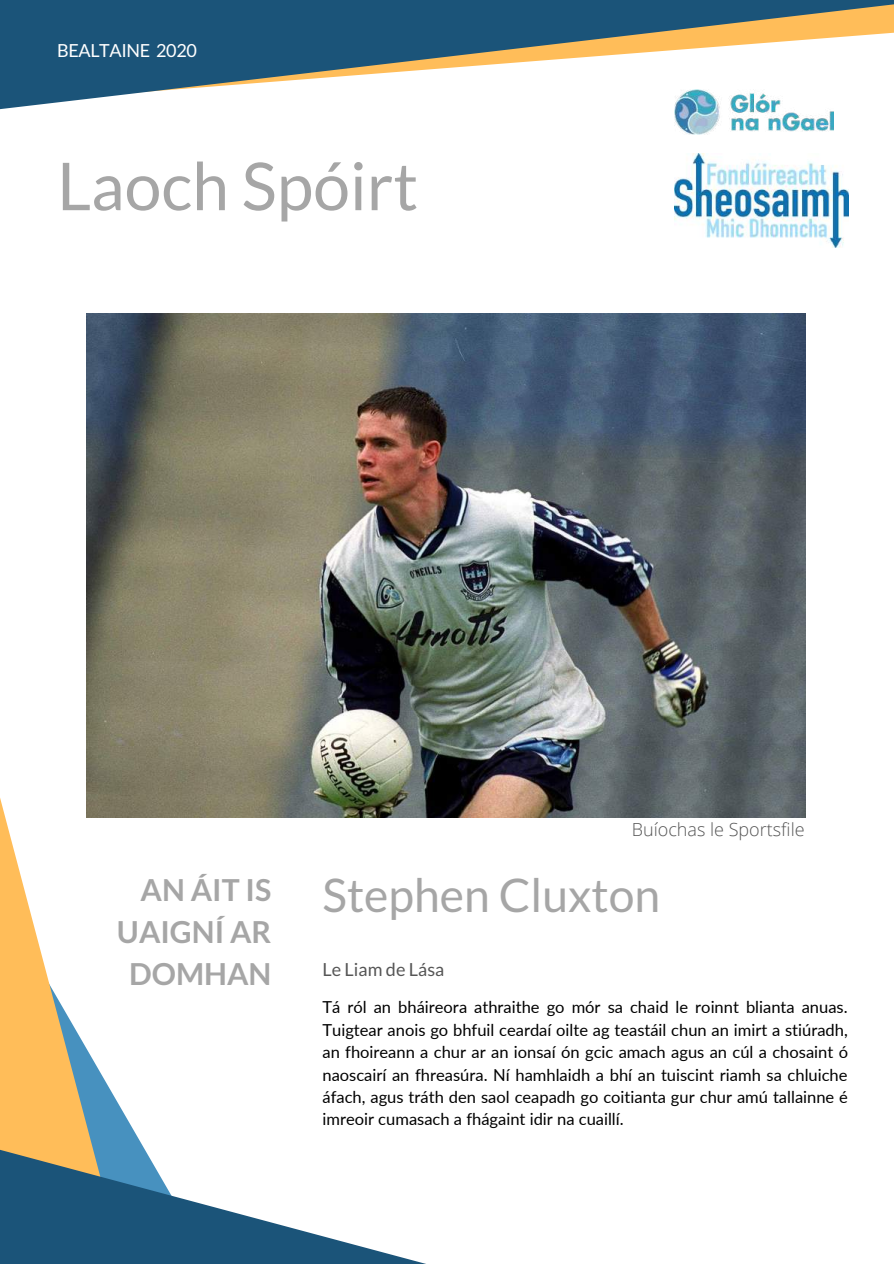
<style>
.page{position:relative;width:894px;height:1264px;background:#fff}
.page>*{position:absolute;margin:0;border:0;box-sizing:border-box;transform-origin:0 0}
.t1{font:66px "Lato";color:#a6a6a6}
.t2{font:46.35px "Lato";color:#a6a6a6}
.t3{font:700 30.3px/41.8px "Lato";color:#a6a6a6;text-align:right}
.t4{font:300 18px "Open Sans";color:#565656}
.t5{font:18px "Lato";letter-spacing:-.02em;color:#fff}
.t6{font:18px "Lato";color:#565656}
.t7{font:16.5px/22.5px "Lato";color:#000;text-align:justify}
</style>
<div class="page">
<img style="left:674px;top:153px;width:174px;height:95px">
<svg style="left:0;top:798px;width:20px;height:73px"></svg>
<svg style="left:0;top:871px;width:423px;height:392px"></svg>
<svg style="left:0;top:0;width:893px;height:115px;fill:#1b5479"></svg>
<img style="left:674px;top:89px;width:159px;height:45px">
<img style="left:86px;top:313px;width:719px;height:505px">
<p class="t5" style="left:57px;top:39px;width:141px">BEALTAINE 2020</p>
<h1 class="t1" style="left:57px;top:145px;width:362px">Laoch Spóirt</h1>
<p class="t4" style="left:631px;top:816px;width:174px">Buíochas le Sportsfile</p>
<h3 class="t3" style="left:117px;top:868px;width:156px">AN ÁIT IS<br>UAIGNÍ AR<br>DOMHAN</h3>
<h2 class="t2" style="left:322px;top:866px;width:339px">Stephen Cluxton</h2>
<p class="t6" style="left:322px;top:958px;width:123px">Le Liam de Lása</p>
<p class="t7" style="left:322px;top:995px;width:527px">Tá ról an bháireora athraithe go mór sa chaid le roinnt blianta anuas.<br>Tuigtear anois go bhfuil ceardaí oilte ag teastáil chun an imirt a stiúradh, an fhoireann a chur ar an ionsaí ón gcic amach agus an cúl a chosaint ó naoscairí an fhreasúra. Ní hamhlaidh a bhí an tuiscint riamh sa chluiche áfach, agus tráth den saol ceapadh go coitianta gur chur amú tallainne é imreoir cumasach a fhágaint idir na cuaillí.</p>
</div>
